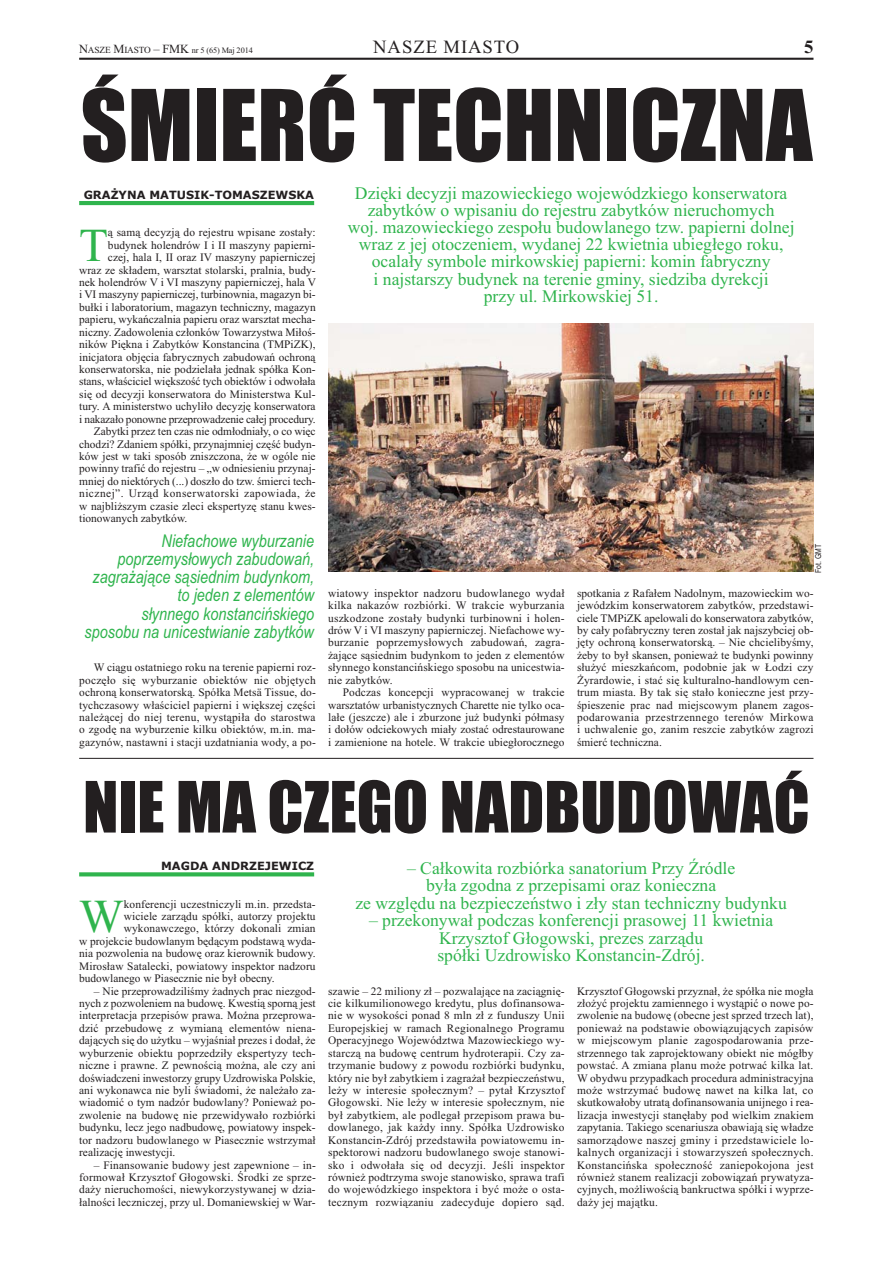
<style>
.page{position:relative;width:893px;height:1263px;background:#fff}
.page>*{position:absolute;margin:0;border:0;box-sizing:border-box;transform-origin:0 0}
.t1{font:91.2px "Impact";color:#231f20}
.t2{font:65.25px "Impact";color:#231f20}
.t3{font:47.25px "Times New Roman";color:#2fb44d}
.t4{font:18.6px "Times New Roman";letter-spacing:.05em;color:#231f20}
.t5{font:700 18.6px "Times New Roman";color:#231f20}
.t6{font:17.55px/17.2px "Times New Roman";color:#2fb44d;text-align:center}
.t7{font:italic 17.55px/18px "Arial Narrow";color:#2fb44d;text-align:right}
.t8{font:11.4px/12.5px "Times New Roman";letter-spacing:.005em;color:#231f20;text-align:justify}
.t9{font:11.4px "Times New Roman";letter-spacing:-.015em;color:#231f20}
.t10{font:700 11.4px "Verdana";color:#231f20}
.t11{font:11.4px "Times New Roman";letter-spacing:.04em;color:#231f20}
.t12{font:8.25px "Times New Roman";letter-spacing:-.015em;color:#231f20}
.t13{font:8.25px "Arial Narrow";color:#231f20}
.s1{font-size:12.45px}
.s2{font-size:9.3px}
</style>
<div class="page">
<hr style="left:79px;top:58px;width:734px;height:2px;background:#231f20">
<svg style="left:79px;top:872px;width:235px;height:4px"></svg>
<img style="left:329px;top:323px;width:484px;height:249px">
<hr style="left:79px;top:201px;width:235px;height:4px;background:#2fb44d">
<hr style="left:79px;top:758px;width:734px;height:1px;background:#231f20">
<p class="t12" style="left:79px;top:47px;width:175px"><span class="s1">N</span><span class="s2">ASZE</span> <span class="s1">M</span><span class="s2">IASTO</span> <span class="s1">– FMK</span> nr 5 (65) Maj 2014</p>
<p class="t4" style="left:373px;top:40px;width:148px">NASZE MIASTO</p>
<p class="t5" style="left:804px;top:36px;width:11px">5</p>
<p class="t1" style="left:81px;top:96px;width:733px">ŚMIERĆ TECHNICZNA</p>
<p class="t6" style="left:348px;top:186px;width:448px">Dzięki decyzji mazowieckiego wojewódzkiego konserwatora zabytków o wpisaniu do rejestru zabytków nieruchomych<br>woj. mazowieckiego zespołu budowlanego tzw. papierni dolnej wraz z jej otoczeniem, wydanej 22 kwietnia ubiegłego roku, ocalały symbole mirkowskiej papierni: komin fabryczny<br>i najstarszy budynek na terenie gminy, siedziba dyrekcji<br>przy ul. Mirkowskiej 51.</p>
<p class="t10" style="left:84px;top:188px;width:232px">GRAŻYNA MATUSIK-TOMASZEWSKA</p>
<p class="t3" style="left:79px;top:228px;width:30px">T</p>
<p class="t8" style="left:108px;top:227px;width:209px">ą samą decyzją do rejestru wpisane zostały:</p>
<p class="t8" style="left:108px;top:240px;width:209px">budynek holendrów I i II maszyny papierni-</p>
<p class="t8" style="left:108px;top:252px;width:209px">czej, hala I, II oraz IV maszyny papierniczej</p>
<p class="t8" style="left:79px;top:265px;width:238px">wraz ze składem, warsztat stolarski, pralnia, budy-</p>
<p class="t8" style="left:79px;top:277px;width:238px">nek holendrów V i VI maszyny papierniczej, hala V</p>
<p class="t8" style="left:79px;top:289px;width:238px">i VI maszyny papierniczej, turbinownia, magazyn bi-</p>
<p class="t8" style="left:79px;top:302px;width:238px">bułki i laboratorium, magazyn techniczny, magazyn</p>
<p class="t8" style="left:79px;top:314px;width:238px">papieru, wykańczalnia papieru oraz warsztat mecha-</p>
<p class="t8" style="left:79px;top:327px;width:238px">niczny. Zadowolenia członków Towarzystwa Miłoś-</p>
<p class="t8" style="left:79px;top:339px;width:238px">ników Piękna i Zabytków Konstancina (TMPiZK),</p>
<p class="t8" style="left:79px;top:352px;width:238px">inicjatora objęcia fabrycznych zabudowań ochroną</p>
<p class="t8" style="left:79px;top:364px;width:238px">konserwatorska, nie podzielała jednak spółka Kon-</p>
<p class="t8" style="left:79px;top:376px;width:238px">stans, właściciel większość tych obiektów i odwołała</p>
<p class="t8" style="left:79px;top:389px;width:238px">się od decyzji konserwatora do Ministerstwa Kul-</p>
<p class="t8" style="left:79px;top:401px;width:238px">tury. A ministerstwo uchyliło decyzję konserwatora</p>
<p class="t9" style="left:79px;top:415px;width:238px">i nakazało ponowne przeprowadzenie całej procedury.</p>
<p class="t8" style="left:94px;top:426px;width:223px">Zabytki przez ten czas nie odmłodniały, o co więc</p>
<p class="t8" style="left:79px;top:439px;width:238px">chodzi? Zdaniem spółki, przynajmniej część budyn-</p>
<p class="t8" style="left:79px;top:451px;width:238px">ków jest w taki sposób zniszczona, że w ogóle nie</p>
<p class="t8" style="left:79px;top:463px;width:238px">powinny trafić do rejestru – „w odniesieniu przynaj-</p>
<p class="t8" style="left:79px;top:476px;width:238px">mniej do niektórych (...) doszło do tzw. śmierci tech-</p>
<p class="t11" style="left:79px;top:489px;width:238px">nicznej”. Urząd konserwatorski zapowiada, że</p>
<p class="t8" style="left:79px;top:501px;width:238px">w najbliższym czasie zleci ekspertyzę stanu kwes-</p>
<p class="t8" style="left:79px;top:513px;width:110px">tionowanych zabytków.</p>
<p class="t7" style="left:84px;top:534px;width:231px">Niefachowe wyburzanie poprzemysłowych zabudowań, zagrażające sąsiednim budynkom, to jeden z elementów<br>słynnego konstancińskiego sposobu na unicestwianie zabytków</p>
<p class="t8" style="left:79px;top:662px;width:238px;text-indent:15px">W ciągu ostatniego roku na terenie papierni roz&shy;poczęło się wyburzanie obiektów nie objętych ochroną konserwatorską. Spółka Metsä Tissue, do&shy;tychczasowy właściciel papierni i większej części należącej do niej terenu, wystąpiła do starostwa o zgodę na wyburzenie kilku obiektów, m.in. ma&shy;gazynów, nastawni i stacji uzdatniania wody, a po-</p>
<p class="t8" style="left:328px;top:588px;width:238px">wiatowy inspektor nadzoru budowlanego wydał</p>
<p class="t8" style="left:328px;top:600px;width:238px">kilka nakazów rozbiórki. W trakcie wyburzania</p>
<p class="t8" style="left:328px;top:613px;width:238px">uszkodzone zostały budynki turbinowni i holen-</p>
<p class="t8" style="left:328px;top:625px;width:238px">drów V i VI maszyny papierniczej. Niefachowe wy-</p>
<p class="t8" style="left:328px;top:638px;width:238px">burzanie poprzemysłowych zabudowań, zagra-</p>
<p class="t8" style="left:328px;top:650px;width:238px">żające sąsiednim budynkom to jeden z elementów</p>
<p class="t8" style="left:328px;top:662px;width:238px">słynnego konstancińskiego sposobu na unicestwia-</p>
<p class="t8" style="left:328px;top:675px;width:66px">nie zabytków.</p>
<p class="t8" style="left:343px;top:687px;width:223px">Podczas koncepcji wypracowanej w trakcie</p>
<p class="t8" style="left:328px;top:700px;width:238px">warsztatów urbanistycznych Charette nie tylko oca-</p>
<p class="t8" style="left:328px;top:712px;width:238px">lałe (jeszcze) ale i zburzone już budynki półmasy</p>
<p class="t8" style="left:328px;top:725px;width:238px">i dołów odciekowych miały zostać odrestaurowane</p>
<p class="t8" style="left:328px;top:737px;width:238px">i zamienione na hotele. W trakcie ubiegłorocznego</p>
<p class="t13" style="left:813px;top:573px;width:30px;rotate:-90deg">Fot. GMT</p>
<p class="t8" style="left:577px;top:588px;width:238px">spotkania z Rafałem Nadolnym, mazowieckim wo&shy;jewódzkim konserwatorem zabytków, przedstawi&shy;ciele TMPiZK apelowali do konserwatora zabytków, by cały pofabryczny teren został jak najszybciej ob&shy;jęty ochroną konserwatorską. – Nie chcielibyśmy, żeby to był skansen, ponieważ te budynki powinny służyć mieszkańcom, podobnie jak w Łodzi czy Żyrardowie, i stać się kulturalno-handlowym cen&shy;trum miasta. By tak się stało konieczne jest przy&shy;śpieszenie prac nad miejscowym planem zagos&shy;podarowania przestrzennego terenów Mirkowa i uchwalenie go, zanim reszcie zabytków zagrozi śmierć techniczna.</p>
<p class="t2" style="left:83px;top:786px;width:728px">NIE MA CZEGO NADBUDOWAĆ</p>
<p class="t6" style="left:355px;top:861px;width:433px">– Całkowita rozbiórka sanatorium Przy Źródle<br>była zgodna z przepisami oraz konieczna<br>ze względu na bezpieczeństwo i zły stan techniczny budynku</p>
<p class="t6" style="left:369px;top:913px;width:406px">– przekonywał podczas konferencji prasowej 11 kwietnia<br>Krzysztof Głogowski, prezes zarządu<br>spółki Uzdrowisko Konstancin-Zdrój.</p>
<p class="t10" style="left:161px;top:860px;width:154px">MAGDA ANDRZEJEWICZ</p>
<p class="t3" style="left:79px;top:900px;width:46px">W</p>
<p class="t8" style="left:124px;top:899px;width:193px">konferencji uczestniczyli m.in. przedsta-</p>
<p class="t8" style="left:124px;top:911px;width:193px">wiciele zarządu spółki, autorzy projektu</p>
<p class="t8" style="left:124px;top:923px;width:193px">wykonawczego, którzy dokonali zmian</p>
<p class="t8" style="left:79px;top:936px;width:238px">w projekcie budowlanym będącym podstawą wyda-</p>
<p class="t8" style="left:79px;top:948px;width:238px">nia pozwolenia na budowę oraz kierownik budowy.</p>
<p class="t8" style="left:79px;top:961px;width:238px">Mirosław Satalecki, powiatowy inspektor nadzoru</p>
<p class="t8" style="left:79px;top:973px;width:197px">budowlanego w Piasecznie nie był obecny.</p>
<p class="t8" style="left:79px;top:986px;width:238px;text-indent:15px">– Nie przeprowadziliśmy żadnych prac niezgod&shy;nych z pozwoleniem na budowę. Kwestią sporną jest interpretacja przepisów prawa. Można przeprowa&shy;dzić przebudowę z wymianą elementów niena&shy;dających się do użytku – wyjaśniał prezes i dodał, że wyburzenie obiektu poprzedziły ekspertyzy tech&shy;niczne i prawne. Z pewnością można, ale czy ani doświadczeni inwestorzy grupy Uzdrowiska Polskie, ani wykonawca nie byli świadomi, że należało za&shy;wiadomić o tym nadzór budowlany? Ponieważ po&shy;zwolenie na budowę nie przewidywało rozbiórki budynku, lecz jego nadbudowę, powiatowy inspek&shy;tor nadzoru budowlanego w Piasecznie wstrzymał realizację inwestycji.</p>
<p class="t8" style="left:79px;top:1160px;width:238px;text-indent:15px">– Finansowanie budowy jest zapewnione – in&shy;formował Krzysztof Głogowski. Środki ze sprze&shy;daży nieruchomości, niewykorzystywanej w dzia&shy;łalności leczniczej, przy ul. Domaniewskiej w War-</p>
<p class="t8" style="left:328px;top:986px;width:238px">szawie – 22 miliony zł – pozwalające na zaciągnię&shy;cie kilkumilionowego kredytu, plus dofinansowa&shy;nie w wysokości ponad 8 mln zł z funduszy Unii Europejskiej w ramach Regionalnego Programu Operacyjnego Województwa Mazowieckiego wy&shy;starczą na budowę centrum hydroterapii. Czy za&shy;trzymanie budowy z powodu rozbiórki budynku, który nie był zabytkiem i zagrażał bezpieczeństwu, leży w interesie społecznym? – pytał Krzysztof Głogowski. Nie leży w interesie społecznym, nie był zabytkiem, ale podlegał przepisom prawa bu&shy;dowlanego, jak każdy inny. Spółka Uzdrowisko Konstancin-Zdrój przedstawiła powiatowemu in&shy;spektorowi nadzoru budowlanego swoje stanowi&shy;sko i odwołała się od decyzji. Jeśli inspektor również podtrzyma swoje stanowisko, sprawa trafi do wojewódzkiego inspektora i być może o osta&shy;tecznym rozwiązaniu zadecyduje dopiero sąd.</p>
<p class="t8" style="left:577px;top:986px;width:238px">Krzysztof Głogowski przyznał, że spółka nie mogła złożyć projektu zamiennego i wystąpić o nowe po&shy;zwolenie na budowę (obecne jest sprzed trzech lat), ponieważ na podstawie obowiązujących zapisów w miejscowym planie zagospodarowania prze&shy;strzennego tak zaprojektowany obiekt nie mógłby powstać. A zmiana planu może potrwać kilka lat.<br>W obydwu przypadkach procedura administracyjna może wstrzymać budowę nawet na kilka lat, co skutkowałoby utratą dofinansowania unijnego i rea&shy;lizacja inwestycji stanęłaby pod wielkim znakiem zapytania. Takiego scenariusza obawiają się władze samorządowe naszej gminy i przedstawiciele lo&shy;kalnych organizacji i stowarzyszeń społecznych.<br>Konstancińska społeczność zaniepokojona jest również stanem realizacji zobowiązań prywatyza&shy;cyjnych, możliwością bankructwa spółki i wyprze&shy;daży jej majątku.</p>
</div>
